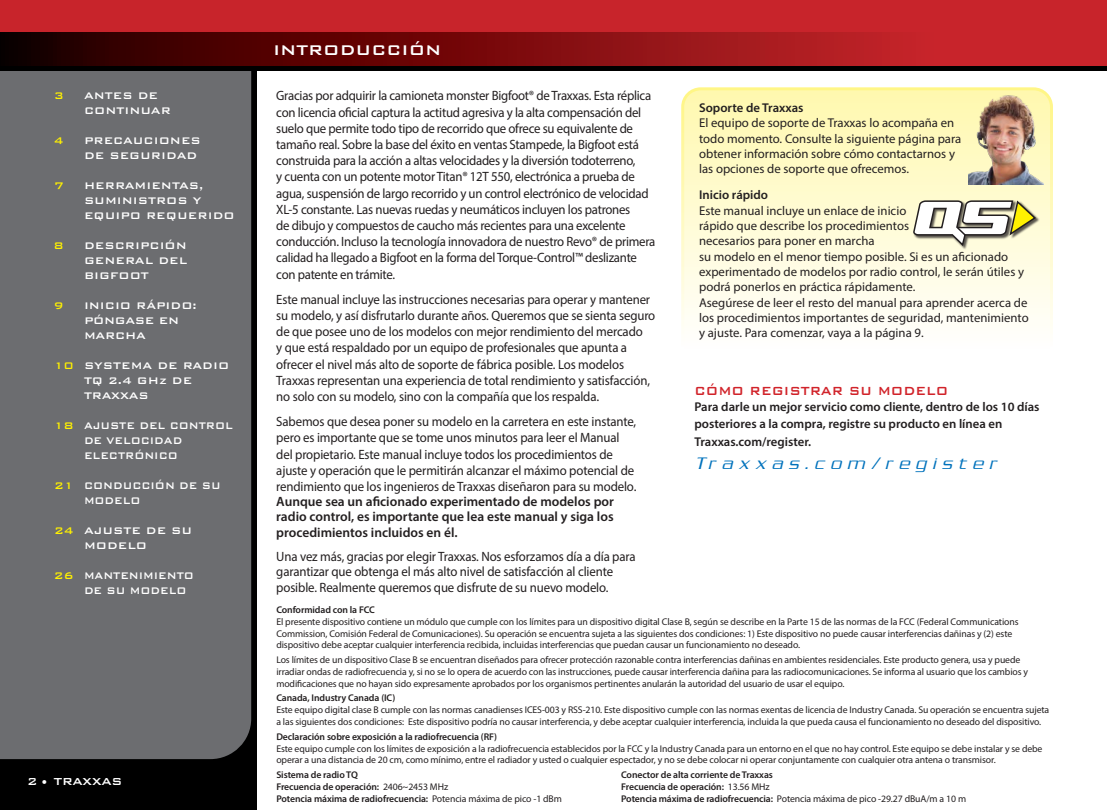
<style>
.page{position:relative;width:1107px;height:810px;background:#fff}
.page>*{position:absolute;margin:0;border:0;box-sizing:border-box;transform-origin:0 0}
.t1{font:500 18.75px "Bank Gothic BT";color:#fff}
.t2{font:italic 18px "Serpentine ICG Light";letter-spacing:.35em;color:#0072bc}
.t3{font:500 15.6px "Bank Gothic BT";color:#d1232a;scale:.91 1}
.t4{font:13.5px/16.2px "Myriad Pro";letter-spacing:-.015em;color:#231f20;scale:.95 1}
.t5{font:500 13.5px "Bank Gothic BT";letter-spacing:-.02em;color:#fff}
.t6{font:12.75px/15.3px "Myriad Pro";color:#231f20}
.t7{font:500 12.75px/15px "Bank Gothic BT";color:#fff}
.t8{font:600 12.75px/16.6px "Myriad Pro";color:#231f20}
.t9{font:500 12.75px/15px "Bank Gothic BT";color:#fff;scale:.9 1}
.t10{font:500 12.75px/15px "Bank Gothic BT";letter-spacing:-.02em;color:#fff}
.t11{font:500 12.75px "Bank Gothic BT";color:#fff101}
.t12{font:9.75px/11.7px "Myriad Pro";letter-spacing:-.01em;color:#231f20}
.t13{font:600 9.75px/11.7px "Myriad Pro";letter-spacing:-.01em;color:#231f20}
.s1{color:#fff101}
.s2{font-weight:600}
.s3{font-weight:400}
</style>
<div class="page">
<div style="left:0;top:13px;width:256px;height:797px;background:#000"></div>
<div style="left:0;top:71px;width:251px;height:688px;background:#6c6d70"></div>
<div style="left:0;top:0;width:1107px;height:70px;background:#000"></div>
<div style="left:0;top:0;width:1107px;height:51px;background:#c8242b"></div>
<svg style="left:0;top:32px;width:1107px;height:34px;background:#7f0f12"></svg>
<svg style="left:685px;top:91px;width:364px;height:226px;background:#fefad2"></svg>
<div style="left:681px;top:87px;width:372px;height:354px;border:3px solid #fff;border-radius:18px"></div>
<img style="left:969px;top:93px;width:75px;height:91px">
<div style="left:913px;top:201px;width:127px;height:49px;background:#231f20;opacity:.75"></div>
<svg style="left:912px;top:199px;width:125px;height:49px"></svg>
<p class="t11" style="left:54px;top:89px;width:11px">3</p>
<p class="t7" style="left:84px;top:88px;width:88px">ANTES DE<br>CONTINUAR</p>
<p class="t11" style="left:54px;top:134px;width:11px">4</p>
<p class="t7" style="left:84px;top:133px;width:118px">PRECAUCIONES<br>DE SEGURIDAD</p>
<p class="t11" style="left:54px;top:179px;width:11px">7</p>
<p class="t7" style="left:84px;top:178px;width:152px">HERRAMIENTAS,<br>SUMINISTROS Y<br>EQUIPO REQUERIDO</p>
<p class="t11" style="left:54px;top:239px;width:11px">8</p>
<p class="t7" style="left:84px;top:238px;width:105px;text-align:justify">DESCRIPCIÓN GENERAL DEL BIGFOOT</p>
<p class="t11" style="left:54px;top:299px;width:11px">9</p>
<p class="t10" style="left:84px;top:298px;width:114px">INICIO RÁPIDO:<br>PÓNGASE EN<br>MARCHA</p>
<p class="t7" style="left:84px;top:358px;width:147px;text-indent:-30px"><span class="s1">10</span> SYSTEMA DE RADIO<br>TQ 2.4 GHz DE<br>TRAXXAS</p>
<p class="t9" style="left:84px;top:418px;width:167px;text-indent:-30px"><span class="s1">18</span> AJUSTE DEL CONTROL<br>DE VELOCIDAD<br>ELECTRÓNICO</p>
<p class="t9" style="left:84px;top:478px;width:154px;text-indent:-30px"><span class="s1">21</span> CONDUCCIÓN DE SU<br>MODELO</p>
<p class="t7" style="left:84px;top:523px;width:110px;text-indent:-30px"><span class="s1">24</span> AJUSTE DE SU<br>MODELO</p>
<p class="t9" style="left:84px;top:568px;width:124px;text-indent:-30px"><span class="s1">26</span> MANTENIMIENTO<br>DE SU MODELO</p>
<p class="t5" style="left:27px;top:774px;width:97px">2 • TRAXXAS</p>
<p class="t1" style="left:273px;top:40px;width:170px">INTRODUCCIÓN</p>
<p class="t4" style="left:276px;top:88px;width:401px">Gracias por adquirir la camioneta monster Bigfoot® de Traxxas. Esta réplica con licencia oficial captura la actitud agresiva y la alta compensación del suelo que permite todo tipo de recorrido que ofrece su equivalente de tamaño real. Sobre la base del éxito en ventas Stampede, la Bigfoot está construida para la acción a altas velocidades y la diversión todoterreno,<br>y cuenta con un potente motor Titan® 12T 550, electrónica a prueba de agua, suspensión de largo recorrido y un control electrónico de velocidad XL-5 constante. Las nuevas ruedas y neumáticos incluyen los patrones<br>de dibujo y compuestos de caucho más recientes para una excelente conducción. Incluso la tecnología innovadora de nuestro Revo® de primera calidad ha llegado a Bigfoot en la forma del Torque-Control™ deslizante con patente en trámite.</p>
<p class="t4" style="left:276px;top:291px;width:401px">Este manual incluye las instrucciones necesarias para operar y mantener su modelo, y así disfrutarlo durante años. Queremos que se sienta seguro de que posee uno de los modelos con mejor rendimiento del mercado<br>y que está respaldado por un equipo de profesionales que apunta a ofrecer el nivel más alto de soporte de fábrica posible. Los modelos Traxxas representan una experiencia de total rendimiento y satisfacción, no solo con su modelo, sino con la compañía que los respalda.</p>
<p class="t4" style="left:276px;top:414px;width:381px">Sabemos que desea poner su modelo en la carretera en este instante, pero es importante que se tome unos minutos para leer el Manual del propietario. Este manual incluye todos los procedimientos de ajuste y operación que le permitirán alcanzar el máximo potencial de rendimiento que los ingenieros de Traxxas diseñaron para su modelo.<br><span class="s2">Aunque sea un aficionado experimentado de modelos por radio control, es importante que lea este manual y siga los procedimientos incluidos en él.</span></p>
<p class="t4" style="left:276px;top:549px;width:380px;line-height:15.6px">Una vez más, gracias por elegir Traxxas. Nos esforzamos día a día para garantizar que obtenga el más alto nivel de satisfacción al cliente posible. Realmente queremos que disfrute de su nuevo modelo.</p>
<p class="t8" style="left:699px;top:99px;width:106px">Soporte de Traxxas</p>
<p class="t6" style="left:699px;top:115px;width:264px">El equipo de soporte de Traxxas lo acompaña en todo momento. Consulte la siguiente página para obtener información sobre cómo contactarnos y las opciones de soporte que ofrecemos.</p>
<p class="t8" style="left:699px;top:187px;width:71px">Inicio rápido</p>
<p class="t6" style="left:699px;top:203px;width:327px">Este manual incluye un enlace de inicio<br>rápido que describe los procedimientos<br>necesarios para poner en marcha<br>su modelo en el menor tiempo posible. Si es un aficionado experimentado de modelos por radio control, le serán útiles y podrá ponerlos en práctica rápidamente.</p>
<p class="t6" style="left:699px;top:294px;width:331px;text-align:justify">Asegúrese de leer el resto del manual para aprender acerca de los procedimientos importantes de seguridad, mantenimiento y ajuste. Para comenzar, vaya a la página 9.</p>
<p class="t3" style="left:694px;top:382px;width:280px">CÓMO REGISTRAR SU MODELO</p>
<p class="t8" style="left:694px;top:399px;width:347px">Para darle un mejor servicio como cliente, dentro de los 10 días posteriores a la compra, registre su producto en línea en</p>
<p class="t8" style="left:694px;top:433px;width:118px">Traxxas.com/register.</p>
<p class="t2" style="left:694px;top:453px;width:304px">Traxxas.com/register</p>
<p class="t13" style="left:276px;top:604px;width:100px">Conformidad con la FCC</p>
<p class="t12" style="left:276px;top:616px;width:744px">El presente dispositivo contiene un módulo que cumple con los límites para un dispositivo digital Clase B, según se describe en la Parte 15 de las normas de la FCC (Federal Communications<br>Commission, Comisión Federal de Comunicaciones). Su operación se encuentra sujeta a las siguientes dos condiciones: 1) Este dispositivo no puede causar interferencias dañinas y (2) este dispositivo debe aceptar cualquier interferencia recibida, incluidas interferencias que puedan causar un funcionamiento no deseado.</p>
<p class="t12" style="left:276px;top:654px;width:753px">Los límites de un dispositivo Clase B se encuentran diseñados para ofrecer protección razonable contra interferencias dañinas en ambientes residenciales. Este producto genera, usa y puede irradiar ondas de radiofrecuencia y, si no se lo opera de acuerdo con las instrucciones, puede causar interferencia dañina para las radiocomunicaciones. Se informa al usuario que los cambios y modificaciones que no hayan sido expresamente aprobados por los organismos pertinentes anularán la autoridad del usuario de usar el equipo.</p>
<p class="t13" style="left:276px;top:692px;width:120px">Canada, Industry Canada (IC)</p>
<p class="t12" style="left:276px;top:704px;width:774px">Este equipo digital clase B cumple con las normas canadienses ICES-003 y RSS-210. Este dispositivo cumple con las normas exentas de licencia de Industry Canada. Su operación se encuentra sujeta a las siguientes dos condiciones: Este dispositivo podría no causar interferencia, y debe aceptar cualquier interferencia, incluida la que pueda causa el funcionamiento no deseado del dispositivo.</p>
<p class="t13" style="left:276px;top:730px;width:222px">Declaración sobre exposición a la radiofrecuencia (RF)</p>
<p class="t12" style="left:276px;top:742px;width:768px">Este equipo cumple con los límites de exposición a la radiofrecuencia establecidos por la FCC y la Industry Canada para un entorno en el que no hay control. Este equipo se debe instalar y se debe operar a una distancia de 20 cm, como mínimo, entre el radiador y usted o cualquier espectador, y no se debe colocar ni operar conjuntamente con cualquier otra antena o transmisor.</p>
<p class="t13" style="left:276px;top:769px;width:287px">Sistema de radio TQ<br>Frecuencia de operación: <span class="s3">2406~2453 MHz<br></span>Potencia máxima de radiofrecuencia: <span class="s3">Potencia máxima de pico -1 dBm</span></p>
<p class="t13" style="left:621px;top:769px;width:346px">Conector de alta corriente de Traxxas<br>Frecuencia de operación: <span class="s3">13.56 MHz<br></span>Potencia máxima de radiofrecuencia: <span class="s3">Potencia máxima de pico -29.27 dBuA/m a 10 m</span></p>
</div>
